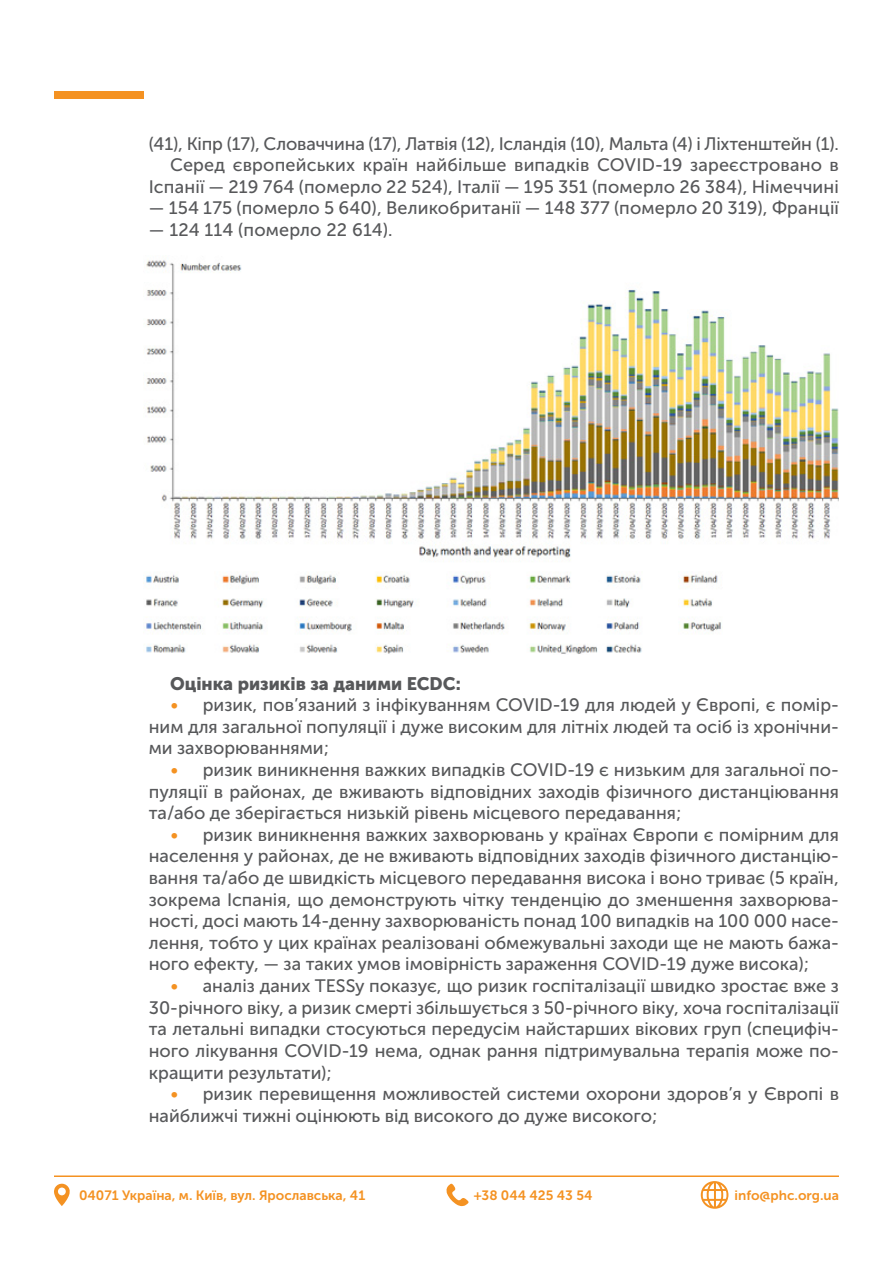
<style>
.page{position:relative;width:893px;height:1263px;background:#fff}
.page>*{position:absolute;margin:0;border:0;box-sizing:border-box;transform-origin:0 0}
.t1{font:18px/21.6px "Museo Sans Cyrl 500";color:#57585a;text-align:justify}
.t2{font:18px "Museo Sans Cyrl 900";color:#57585a}
.t3{font:13.5px "Museo Sans Cyrl 700";color:#f49222}
.s1{color:#f49222}
</style>
<div class="page">
<hr style="left:54px;top:1175px;width:785px;height:2px;background:#f49222">
<svg style="left:701px;top:1181px;width:27px;height:28px"></svg>
<svg style="left:54px;top:1184px;width:16px;height:22px"></svg>
<svg style="left:446px;top:1183px;width:23px;height:23px"></svg>
<div style="left:54px;top:91px;width:90px;height:8px;background:#f49222"></div>
<img style="left:144px;top:260px;width:695px;height:394px">
<p class="t1" style="left:149px;top:133px;width:692px">(41), Кіпр (17), Словаччина (17), Латвія (12), Ісландія (10), Мальта (4) і Ліхтенштейн (1).</p>
<p class="t1" style="left:149px;top:154px;width:692px;text-align:right">Серед європейських країн найбільше випадків COVID-19 зареєстровано в<br>Іспанії — 219 764 (померло 22 524), Італії — 195 351 (померло 26 384), Німеччині</p>
<p class="t1" style="left:149px;top:197px;width:692px">— 154 175 (померло 5 640), Великобританії — 148 377 (померло 20 319), Франції</p>
<p class="t1" style="left:149px;top:219px;width:245px">— 124 114 (померло 22 614).</p>
<p class="t2" style="left:170px;top:673px;width:292px">Оцінка ризиків за даними ECDC:</p>
<p class="t1" style="left:149px;top:694px;width:692px;text-indent:21px"><span class="s1">•</span> ризик, пов’язаний з інфікуванням COVID-19 для людей у Європі, є помір&shy;ним для загальної популяції і дуже високим для літніх людей та осіб із хронічни&shy;ми захворюваннями;</p>
<p class="t1" style="left:149px;top:759px;width:692px;text-indent:21px"><span class="s1">•</span> ризик виникнення важких випадків COVID-19 є низьким для загальної по&shy;пуляції в районах, де вживають відповідних заходів фізичного дистанціювання та/або де зберігається низькій рівень місцевого передавання;</p>
<p class="t1" style="left:149px;top:824px;width:692px;text-indent:21px"><span class="s1">•</span> ризик виникнення важких захворювань у країнах Європи є помірним для населення у районах, де не вживають відповідних заходів фізичного дистанцію&shy;вання та/або де швидкість місцевого передавання висока і воно триває (5 країн, зокрема Іспанія, що демонструють чітку тенденцію до зменшення захворюва&shy;ності, досі мають 14-денну захворюваність понад 100 випадків на 100 000 насе&shy;лення, тобто у цих країнах реалізовані обмежувальні заходи ще не мають бажа&shy;ного ефекту, — за таких умов імовірність зараження COVID-19 дуже висока);</p>
<p class="t1" style="left:149px;top:975px;width:692px;text-indent:21px"><span class="s1">•</span> аналіз даних TESSy показує, що ризик госпіталізації швидко зростає вже з 30-річного віку, а ризик смерті збільшується з 50-річного віку, хоча госпіталізації та летальні випадки стосуються передусім найстарших вікових груп (специфіч&shy;ного лікування COVID-19 нема, однак рання підтримувальна терапія може по&shy;кращити результати);</p>
<p class="t1" style="left:149px;top:1083px;width:692px;text-indent:21px"><span class="s1">•</span> ризик перевищення можливостей системи охорони здоров’я у Європі в найближчі тижні оцінюють від високого до дуже високого;</p>
<p class="t3" style="left:79px;top:1188px;width:288px">04071 Україна, м. Київ, вул. Ярославська, 41</p>
<p class="t3" style="left:474px;top:1188px;width:120px">+38 044 425 43 54</p>
<p class="t3" style="left:735px;top:1188px;width:106px">info@phc.org.ua</p>
</div>
